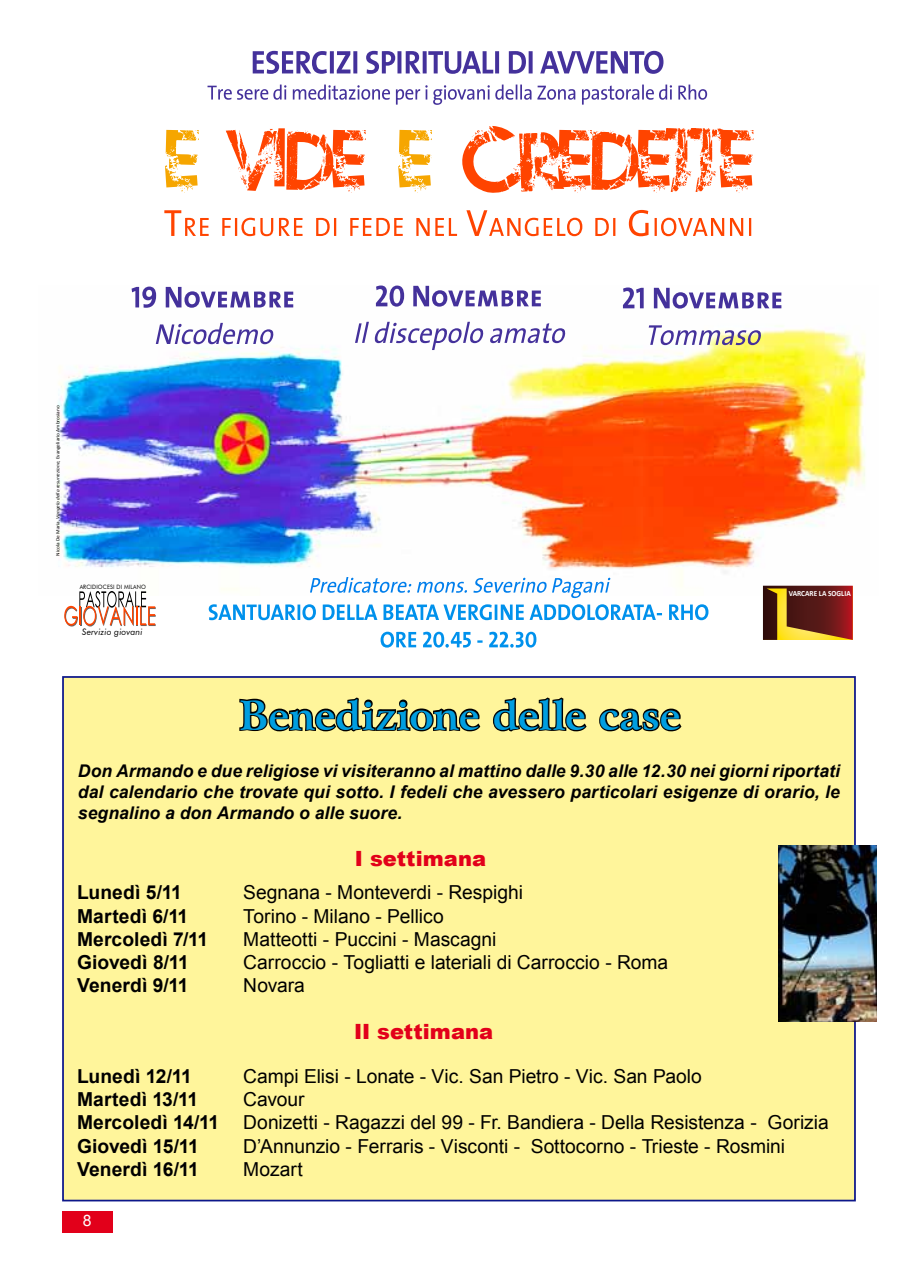
<style>
.page{position:relative;width:918px;height:1275px;background:#fff}
.page>*{position:absolute;margin:0;border:0;box-sizing:border-box;transform-origin:0 0}
.t1{font:700 40.25px "Arrus BT";letter-spacing:-.005em;color:#009ee0}
.t2{font:900 21px "Arial";letter-spacing:.005em;color:#e2001a}
.t3{font:19.25px/23.3px "Arial";color:#000}
.t4{font:700 19.25px "Arial";letter-spacing:-.025em;color:#000}
.t5{font:italic 700 17.5px/21.2px "Arial";letter-spacing:.005em;color:#000;text-align:justify}
.t6{font:15.75px "Arial";color:#fff}
.t7{font:italic 8.92px "Futura BT";letter-spacing:.02em;color:#000;scale:.96 1}
.t8{font:700 7.88px "Calibri";color:#fff;scale:.93 1}
.t9{font:5.95px "Futura BT";letter-spacing:.03em;color:#000;scale:.93 1}
.t10{font:4.9px "Calibri";color:#000;scale:1.08 1}
.s1{font-style:italic}
.s2{font-weight:700}
</style>
<div class="page">
<div style="left:62px;top:676px;width:794px;height:525px;background:#fff59b;border:2px solid #0d178a"></div>
<svg style="left:239px;top:697px;width:242px;height:35px"></svg>
<svg style="left:493px;top:697px;width:94px;height:35px"></svg>
<svg style="left:599px;top:708px;width:83px;height:24px"></svg>
<img style="left:778px;top:846px;width:98px;height:176px">
<div style="left:62px;top:1211px;width:51px;height:21px;background:#e2001a"></div>
<img style="left:58px;top:286px;width:809px;height:310px">
<svg style="left:207px;top:85px;width:500px;height:20px"></svg>
<svg style="left:253px;top:51px;width:410px;height:23px"></svg>
<svg style="left:380px;top:632px;width:156px;height:16px"></svg>
<svg style="left:209px;top:604px;width:499px;height:16px"></svg>
<svg style="left:310px;top:577px;width:300px;height:21px"></svg>
<svg style="left:462px;top:126px;width:291px;height:67px"></svg>
<svg style="left:398px;top:130px;width:34px;height:63px"></svg>
<svg style="left:226px;top:128px;width:140px;height:65px"></svg>
<svg style="left:165px;top:130px;width:34px;height:63px"></svg>
<svg style="left:64px;top:591px;width:92px;height:35px"></svg>
<svg style="left:355px;top:322px;width:210px;height:28px"></svg>
<svg style="left:376px;top:285px;width:165px;height:22px"></svg>
<svg style="left:649px;top:325px;width:112px;height:20px"></svg>
<svg style="left:623px;top:287px;width:158px;height:22px"></svg>
<svg style="left:156px;top:323px;width:117px;height:21px"></svg>
<svg style="left:132px;top:287px;width:161px;height:21px"></svg>
<svg style="left:164px;top:210px;width:587px;height:26px"></svg>
<svg style="left:763px;top:586px;width:90px;height:54px;background:#7f3e1a"></svg>
<p class="t10" style="left:55px;top:556px;width:141px;rotate:-90deg">Nicola De Maria, <span class="s1">Vangelo della resurrezione</span>, Evangeliario Ambrosiano</p>
<p class="t9" style="left:80px;top:584px;width:73px">ARCIDIOCESI DI MILANO</p>
<p class="t7" style="left:82px;top:627px;width:64px">Servizio giovani</p>
<p class="t8" style="left:789px;top:588px;width:68px">VARCARE LA SOGLIA</p>
<h1 class="t1" style="left:239px;top:690px;width:443px">Benedizione delle case</h1>
<p class="t5" style="left:78px;top:761px;width:763px">Don Armando e due religiose vi visiteranno al mattino dalle 9.30 alle 12.30 nei giorni riportati dal calendario che trovate qui sotto. I fedeli che avessero particolari esigenze di orario, le segnalino a don Armando o alle suore.</p>
<p class="t2" style="left:355px;top:843px;width:133px">I settimana</p>
<p class="t4" style="left:77px;top:880px;width:106px">Lunedì 5/11</p>
<p class="t3" style="left:243px;top:881px;width:281px">Segnana - Monteverdi - Respighi</p>
<p class="t4" style="left:77px;top:903px;width:113px">Martedì 6/11</p>
<p class="t3" style="left:243px;top:904px;width:202px">Torino - Milano - Pellico</p>
<p class="t4" style="left:77px;top:926px;width:133px">Mercoledì 7/11</p>
<p class="t3" style="left:243px;top:928px;width:254px">Matteotti - Puccini - Mascagni</p>
<p class="t4" style="left:77px;top:949px;width:113px">Giovedì 8/11</p>
<p class="t3" style="left:243px;top:951px;width:426px">Carroccio - Togliatti e lateriali di Carroccio - Roma</p>
<p class="t4" style="left:77px;top:973px;width:113px">Venerdì 9/11</p>
<p class="t3" style="left:243px;top:974px;width:63px">Novara</p>
<p class="t2" style="left:354px;top:1016px;width:141px">II settimana</p>
<p class="t4" style="left:77px;top:1063px;width:116px">Lunedì 12/11</p>
<p class="t3" style="left:243px;top:1065px;width:460px">Campi Elisi - Lonate - Vic. San Pietro - Vic. San Paolo</p>
<p class="t4" style="left:77px;top:1086px;width:123px">Martedì 13/11</p>
<p class="t3" style="left:77px;top:1088px;width:753px;text-indent:166px">Cavour<br><span class="s2">Mercoledì 14/11</span> Donizetti - Ragazzi del 99 - Fr. Bandiera - Della Resistenza - Gorizia<br><span class="s2">Giovedì 15/11</span></p>
<p class="t3" style="left:243px;top:1134px;width:543px">D’Annunzio - Ferraris - Visconti - Sottocorno - Trieste - Rosmini</p>
<p class="t4" style="left:77px;top:1156px;width:123px">Venerdì 16/11</p>
<p class="t3" style="left:243px;top:1157px;width:61px">Mozart</p>
<p class="t6" style="left:83px;top:1210px;width:10px">8</p>
</div>
